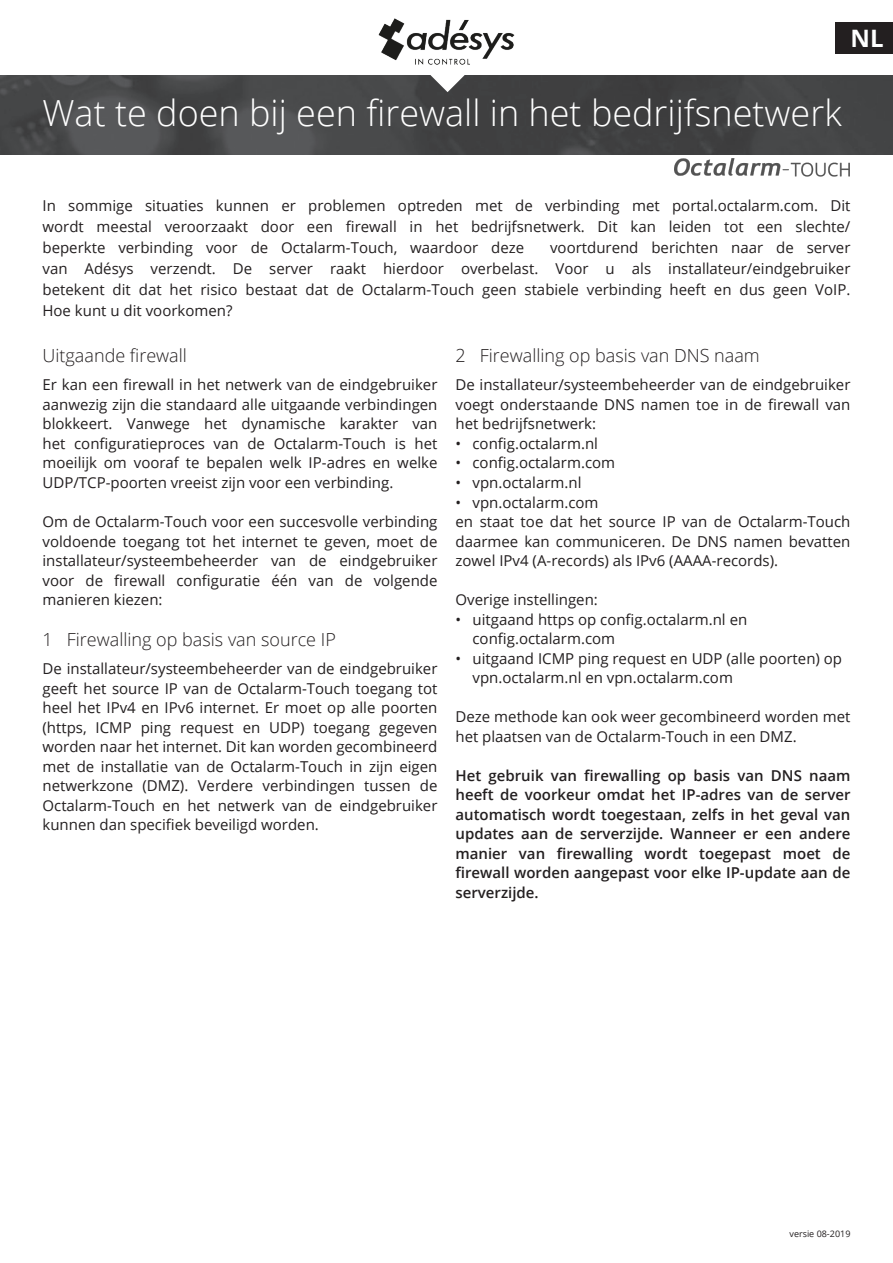
<style>
.page{position:relative;width:893px;height:1263px;background:#fff}
.page>*{position:absolute;margin:0;border:0;box-sizing:border-box;transform-origin:0 0}
.Titel{font:300 36px "Open Sans";color:#fff}
.t1{font:700 24px "Open Sans";color:#fff}
.Kop{font:300 18px "Open Sans";color:#231f20}
.Eerste_alinea{font:15px/19.5px "Open Sans";color:#231f20;text-align:justify}
.t2{font:600 15px/19.5px "Open Sans";color:#231f20;text-align:justify}
.Eerste_alinea-2{font:9px "Open Sans";color:#231f20}
</style>
<div class="page">
<img style="left:675px;top:158px;width:174px;height:19px">
<img style="left:0;top:75px;width:893px;height:79px">
<div style="left:835px;top:22px;width:58px;height:32px;background:#231f20"></div>
<svg style="left:431px;top:75px;width:34px;height:17px"></svg>
<img style="left:378px;top:18px;width:137px;height:47px">
<p class="t1" style="left:851px;top:22px;width:35px">NL</p>
<p class="Titel" style="left:43px;top:88px;width:801px">Wat te doen bij een firewall in het bedrijfsnetwerk</p>
<p class="Eerste_alinea" style="left:43px;top:195px;width:809px;line-height:21px">In sommige situaties kunnen er problemen optreden met de verbinding met portal.octalarm.com. Dit wordt meestal veroorzaakt door een firewall in het bedrijfsnetwerk. Dit kan leiden tot een slechte/ beperkte verbinding voor de Octalarm-Touch, waardoor deze</p>
<p class="Eerste_alinea" style="left:43px;top:237px;width:809px;line-height:21px;text-indent:508px">voortdurend berichten naar de server van Adésys verzendt. De server raakt hierdoor overbelast. Voor u als installateur/eindgebruiker betekent dit dat het risico bestaat dat de Octalarm-Touch geen stabiele verbinding heeft en dus geen VoIP.<br>Hoe kunt u dit voorkomen?</p>
<p class="Kop" style="left:43px;top:344px;width:146px">Uitgaande firewall</p>
<p class="Eerste_alinea" style="left:43px;top:375px;width:396px">Er kan een firewall in het netwerk van de eindgebruiker aanwezig zijn die standaard alle uitgaande verbindingen blokkeert. Vanwege het dynamische karakter van het configuratieproces van de Octalarm-Touch is het moeilijk om vooraf te bepalen welk IP-adres en welke UDP/TCP-poorten vreeist zijn voor een verbinding.</p>
<p class="Eerste_alinea" style="left:43px;top:511px;width:396px">Om de Octalarm-Touch voor een succesvolle verbinding voldoende toegang tot het internet te geven, moet de installateur/systeembeheerder van de eindgebruiker voor de firewall configuratie één van de volgende manieren kiezen:</p>
<p class="Kop" style="left:43px;top:627px;width:295px">1 Firewalling op basis van source IP</p>
<p class="Eerste_alinea" style="left:43px;top:658px;width:396px">De installateur/systeembeheerder van de eindgebruiker geeft het source IP van de Octalarm-Touch toegang tot heel het IPv4 en IPv6 internet. Er moet op alle poorten (https, ICMP ping request en UDP) toegang gegeven worden naar het internet. Dit kan worden gecombineerd met de installatie van de Octalarm-Touch in zijn eigen netwerkzone (DMZ). Verdere verbindingen tussen de Octalarm-Touch en het netwerk van de eindgebruiker kunnen dan specifiek beveiligd worden.</p>
<p class="Kop" style="left:455px;top:344px;width:306px">2 Firewalling op basis van DNS naam</p>
<p class="Eerste_alinea" style="left:455px;top:375px;width:396px">De installateur/systeembeheerder van de eindgebruiker voegt onderstaande DNS namen toe in de firewall van het bedrijfsnetwerk:</p>
<p class="Eerste_alinea" style="left:455px;top:433px;width:144px">• config.octalarm.nl</p>
<p class="Eerste_alinea" style="left:455px;top:453px;width:161px">• config.octalarm.com</p>
<p class="Eerste_alinea" style="left:455px;top:472px;width:127px">• vpn.octalarm.nl</p>
<p class="Eerste_alinea" style="left:455px;top:492px;width:145px">• vpn.octalarm.com</p>
<p class="Eerste_alinea" style="left:455px;top:511px;width:396px">en staat toe dat het source IP van de Octalarm-Touch daarmee kan communiceren. De DNS namen bevatten zowel IPv4 (A-records) als IPv6 (AAAA-records).</p>
<p class="Eerste_alinea" style="left:455px;top:589px;width:144px">Overige instellingen:</p>
<p class="Eerste_alinea" style="left:472px;top:609px;width:276px;text-indent:-17px">• uitgaand https op config.octalarm.nl en config.octalarm.com</p>
<p class="Eerste_alinea" style="left:472px;top:648px;width:371px;text-indent:-17px">• uitgaand ICMP ping request en UDP (alle poorten) op vpn.octalarm.nl en vpn.octalarm.com</p>
<p class="Eerste_alinea" style="left:455px;top:706px;width:396px">Deze methode kan ook weer gecombineerd worden met het plaatsen van de Octalarm-Touch in een DMZ.</p>
<p class="t2" style="left:455px;top:765px;width:396px">Het gebruik van firewalling op basis van DNS naam heeft de voorkeur omdat het IP-adres van de server automatisch wordt toegestaan, zelfs in het geval van updates aan de serverzijde. Wanneer er een andere manier van firewalling wordt toegepast moet de firewall worden aangepast voor elke IP-update aan de serverzijde.</p>
<p class="Eerste_alinea-2" style="left:789px;top:1228px;width:62px">versie 08-2019</p>
</div>
